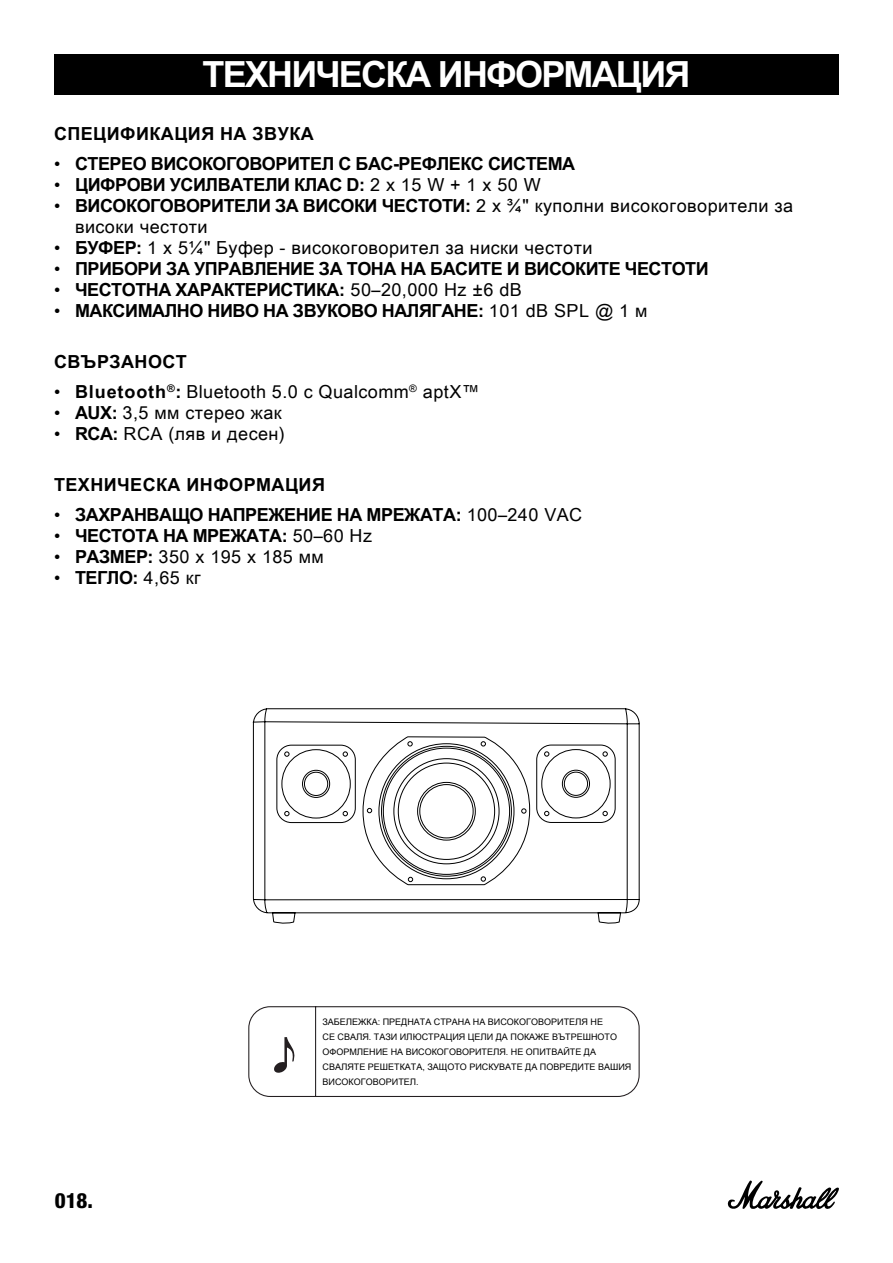
<style>
.page{position:relative;width:893px;height:1263px;background:#fff}
.page>*{position:absolute;margin:0;border:0;box-sizing:border-box;transform-origin:0 0}
.t1{font:700 36px "Arial Unicode MS";letter-spacing:-.05em;color:#fff}
.t2{font:800 condensed 21px "Helvetica Neue LT Std";color:#000}
.t3{font:700 18px "Arial Unicode MS";letter-spacing:-.025em;color:#000}
.t4{font:18px/21px "Arial Unicode MS";letter-spacing:.025em;color:#000}
.t5{font:700 18px "Arial Unicode MS";letter-spacing:.025em;color:#000}
.t6{font:9px/15px "Arial Unicode MS";color:#000}
.s1{font-weight:400}
.s2{font-weight:700}
</style>
<div class="page">
<svg style="left:727px;top:1180px;width:112px;height:29px"></svg>
<div style="left:54px;top:54px;width:785px;height:40px;background:#000"></div>
<svg style="left:248px;top:1006px;width:392px;height:91px"></svg>
<svg style="left:252px;top:708px;width:388px;height:216px"></svg>
<h1 class="t1" style="left:203px;top:48px;width:489px">ТЕХНИЧЕСКА ИНФОРМАЦИЯ</h1>
<p class="t5" style="left:54px;top:120px;width:261px">СПЕЦИФИКАЦИЯ НА ЗВУКА</p>
<p class="t3" style="left:54px;top:150px;width:523px"><span class="s1">•</span> СТЕРЕО ВИСОКОГОВОРИТЕЛ С БАС-РЕФЛЕКС СИСТЕМА</p>
<p class="t3" style="left:54px;top:171px;width:488px"><span class="s1">•</span> ЦИФРОВИ УСИЛВАТЕЛИ КЛАС D: <span class="s1">2 x 15 W + 1 x 50 W</span></p>
<p class="t4" style="left:75px;top:195px;width:720px;text-indent:-21px">• <span class="s2">ВИСОКОГОВОРИТЕЛИ ЗА ВИСОКИ ЧЕСТОТИ:</span> 2 x ¾" куполни високоговорители за високи честоти</p>
<p class="t4" style="left:54px;top:237px;width:540px">• <span class="s2">БУФЕР:</span> 1 x 5¼" Буфер - високоговорител за ниски честоти</p>
<p class="t3" style="left:54px;top:255px;width:656px"><span class="s1">•</span> ПРИБОРИ ЗА УПРАВЛЕНИЕ ЗА ТОНА НА БАСИТЕ И ВИСОКИТЕ ЧЕСТОТИ</p>
<p class="t3" style="left:54px;top:276px;width:469px"><span class="s1">•</span> ЧЕСТОТНА ХАРАКТЕРИСТИКА: <span class="s1">50–20,000 Hz ±6 dB</span></p>
<p class="t3" style="left:54px;top:297px;width:595px"><span class="s1">•</span> МАКСИМАЛНО НИВО НА ЗВУКОВО НАЛЯГАНЕ: <span class="s1">101 dB SPL @ 1 м</span></p>
<p class="t5" style="left:54px;top:348px;width:134px">СВЪРЗАНОСТ</p>
<p class="t4" style="left:54px;top:381px;width:427px">• <span class="s2">Bluetooth</span><sup>®</sup><span class="s2">:</span> Bluetooth 5.0 с Qualcomm<sup>®</sup> aptX™</p>
<p class="t4" style="left:54px;top:402px;width:229px">• <span class="s2">AUX:</span> 3,5 мм стерео жак</p>
<p class="t4" style="left:54px;top:423px;width:232px">• <span class="s2">RCA:</span> RCA (ляв и десен)</p>
<p class="t5" style="left:54px;top:471px;width:272px">ТЕХНИЧЕСКА ИНФОРМАЦИЯ</p>
<p class="t3" style="left:54px;top:501px;width:530px"><span class="s1">•</span> ЗАХРАНВАЩО НАПРЕЖЕНИЕ НА МРЕЖАТА: <span class="s1">100–240 VAC</span></p>
<p class="t3" style="left:54px;top:522px;width:320px"><span class="s1">•</span> ЧЕСТОТА НА МРЕЖАТА: <span class="s1">50–60 Hz</span></p>
<p class="t4" style="left:54px;top:546px;width:271px">• <span class="s2">РАЗМЕР:</span> 350 x 195 x 185 мм</p>
<p class="t4" style="left:54px;top:567px;width:149px">• <span class="s2">ТЕГЛО:</span> 4,65 кг</p>
<p class="t2" style="left:55px;top:1187px;width:40px">018.</p>
<p class="t6" style="left:322px;top:1014px;width:310px">ЗАБЕЛЕЖКА: ПРЕДНАТА СТРАНА НА ВИСОКОГОВОРИТЕЛЯ НЕ<br>СЕ СВАЛЯ. ТАЗИ ИЛЮСТРАЦИЯ ЦЕЛИ ДА ПОКАЖЕ ВЪТРЕШНОТО ОФОРМЛЕНИЕ НА ВИСОКОГОВОРИТЕЛЯ. НЕ ОПИТВАЙТЕ ДА СВАЛЯТЕ РЕШЕТКАТА, ЗАЩОТО РИСКУВАТЕ ДА ПОВРЕДИТЕ ВАШИЯ ВИСОКОГОВОРИТЕЛ.</p>
</div>
